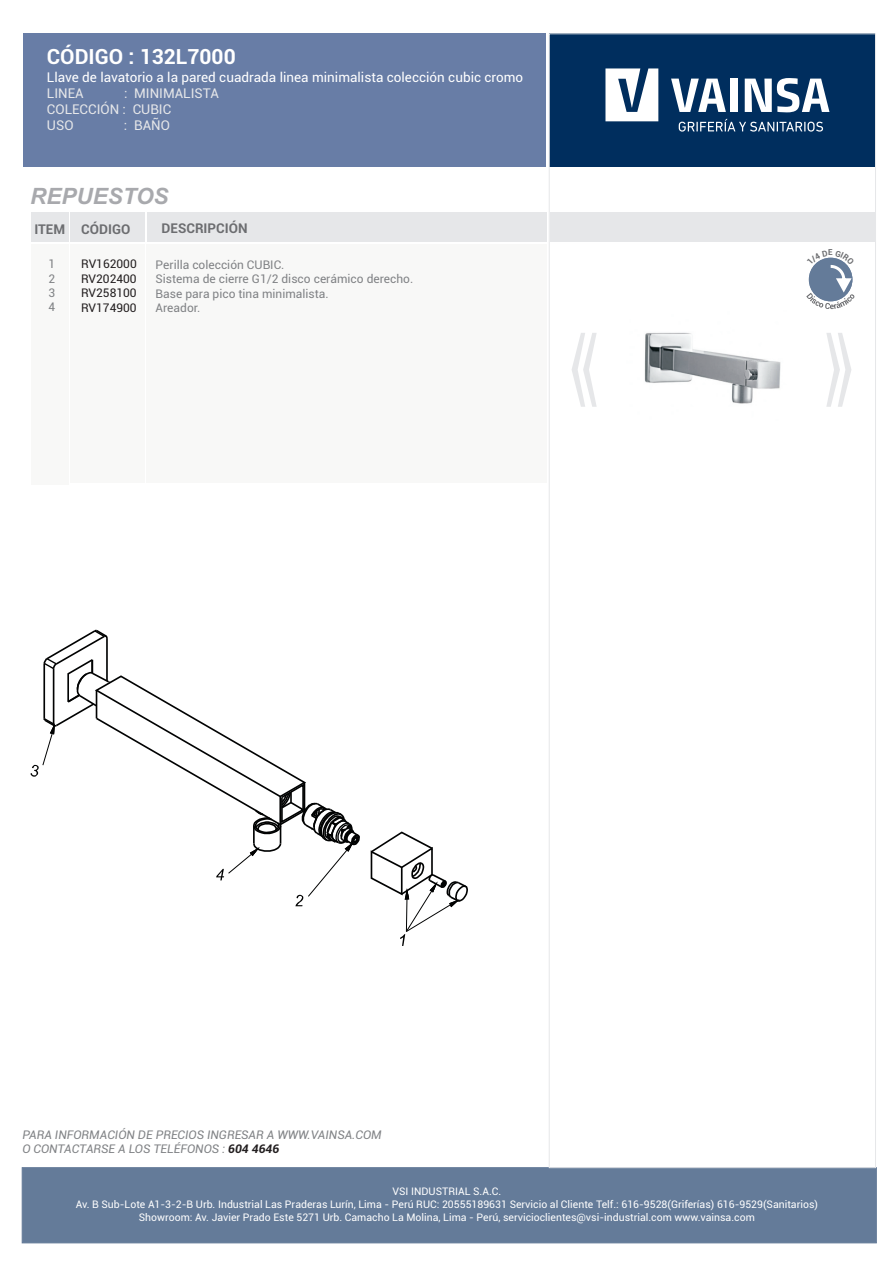
<style>
.page{position:relative;width:893px;height:1263px;background:#fff}
.page>*{position:absolute;margin:0;border:0;box-sizing:border-box;transform-origin:0 0}
.t1{font:166.2px "Arial";color:#e6e7e9;scale:.36 1}
.t2{font:italic 700 22.5px "Arial";color:#a8a9ad}
.t3{font:700 21px "Roboto";color:#fff}
.t4{font:13.5px "Roboto";color:#fff}
.t5{font:13.5px/16.2px "Roboto";color:#e6e7e9}
.t6{font:700 13.5px "Roboto";color:#6c6d70}
.t7{font:12px/14.4px "Roboto";color:#808285;text-align:justify}
.t8{font:italic 12px/14.4px "Roboto";color:#808285}
.t9{font:12px/14.4px "Roboto";color:#231f20;text-align:justify}
.t10{font:10.5px/12.6px "Roboto";color:#fff;text-align:center}
.s1{font-weight:700;color:#231f20}
</style>
<div class="page">
<div style="left:147px;top:213px;width:400px;height:29px;background:#e6e7e9"></div>
<div style="left:71px;top:213px;width:74px;height:29px;background:#e6e7e9"></div>
<div style="left:32px;top:213px;width:37px;height:29px;background:#e6e7e9"></div>
<div style="left:146px;top:244px;width:401px;height:238px;background:#f8f8f7"></div>
<div style="left:549px;top:34px;width:326px;height:133px;background:#002e5e"></div>
<svg style="left:605px;top:68px;width:53px;height:53px"></svg>
<svg style="left:671px;top:79px;width:55px;height:33px"></svg>
<div style="left:730px;top:79px;width:8px;height:33px;background:#fff"></div>
<svg style="left:745px;top:78px;width:84px;height:34px"></svg>
<svg style="left:679px;top:119px;width:144px;height:13px"></svg>
<div style="left:23px;top:34px;width:522px;height:133px;background:#687da6"></div>
<div style="left:70px;top:244px;width:75px;height:239px;background:#f8f8f7"></div>
<div style="left:32px;top:244px;width:37px;height:241px;background:#f8f8f7"></div>
<div style="left:22px;top:1167px;width:855px;height:76px;background:#647b99"></div>
<div style="left:550px;top:213px;width:325px;height:29px;background:#e6e7e9"></div>
<img style="left:644px;top:332px;width:137px;height:72px">
<svg style="left:370px;top:831px;width:98px;height:115px"></svg>
<svg style="left:31px;top:629px;width:329px;height:277px"></svg>
<svg style="left:806px;top:257px;width:48px;height:52px"></svg>
<h3 class="t3" style="left:47px;top:48px;width:190px">CÓDIGO : 132L7000</h3>
<p class="t4" style="left:47px;top:72px;width:478px">Llave de lavatorio a la pared cuadrada linea minimalista colección cubic cromo</p>
<p class="t5" style="left:47px;top:86px;width:38px">LINEA</p>
<p class="t5" style="left:47px;top:86px;width:173px;text-indent:77px">: MINIMALISTA<br>COLECCIÓN : CUBIC<br>USO</p>
<p class="t5" style="left:124px;top:119px;width:47px">: BAÑO</p>
<h2 class="t2" style="left:30px;top:187px;width:140px">REPUESTOS</h2>
<p class="t6" style="left:34px;top:223px;width:97px">ITEM CÓDIGO</p>
<p class="t6" style="left:162px;top:223px;width:87px">DESCRIPCIÓN</p>
<p class="t7" style="left:49px;top:258px;width:8px">1<br>2<br>3<br>4</p>
<p class="t7" style="left:156px;top:258px;width:130px">Perilla colección CUBIC.</p>
<p class="t7" style="left:156px;top:273px;width:259px;text-align:left">Sistema de cierre G1/2 disco cerámico derecho.<br>Base para pico tina minimalista.<br>Areador.</p>
<p class="t9" style="left:81px;top:258px;width:57px">RV162000<br>RV202400<br>RV258100<br>RV174900</p>
<h1 class="t1" style="left:822px;top:292px;width:94px">»</h1>
<p class="t8" style="left:22px;top:1128px;width:361px">PARA INFORMACIÓN DE PRECIOS INGRESAR A WWW.VAINSA.COM<br>O CONTACTARSE A LOS TELÉFONOS : <span class="s1">604 4646</span></p>
<p class="t10" style="left:76px;top:1186px;width:744px">VSI INDUSTRIAL S.A.C.<br>Av. B Sub-Lote A1-3-2-B Urb. Industrial Las Praderas Lurín, Lima - Perú RUC: 20555189631 Servicio al Cliente Telf.: 616-9528(Griferías) 616-9529(Sanitarios)<br>Showroom: Av. Javier Prado Este 5271 Urb. Camacho La Molina, Lima - Perú, servicioclientes@vsi-industrial.com www.vainsa.com</p>
</div>
